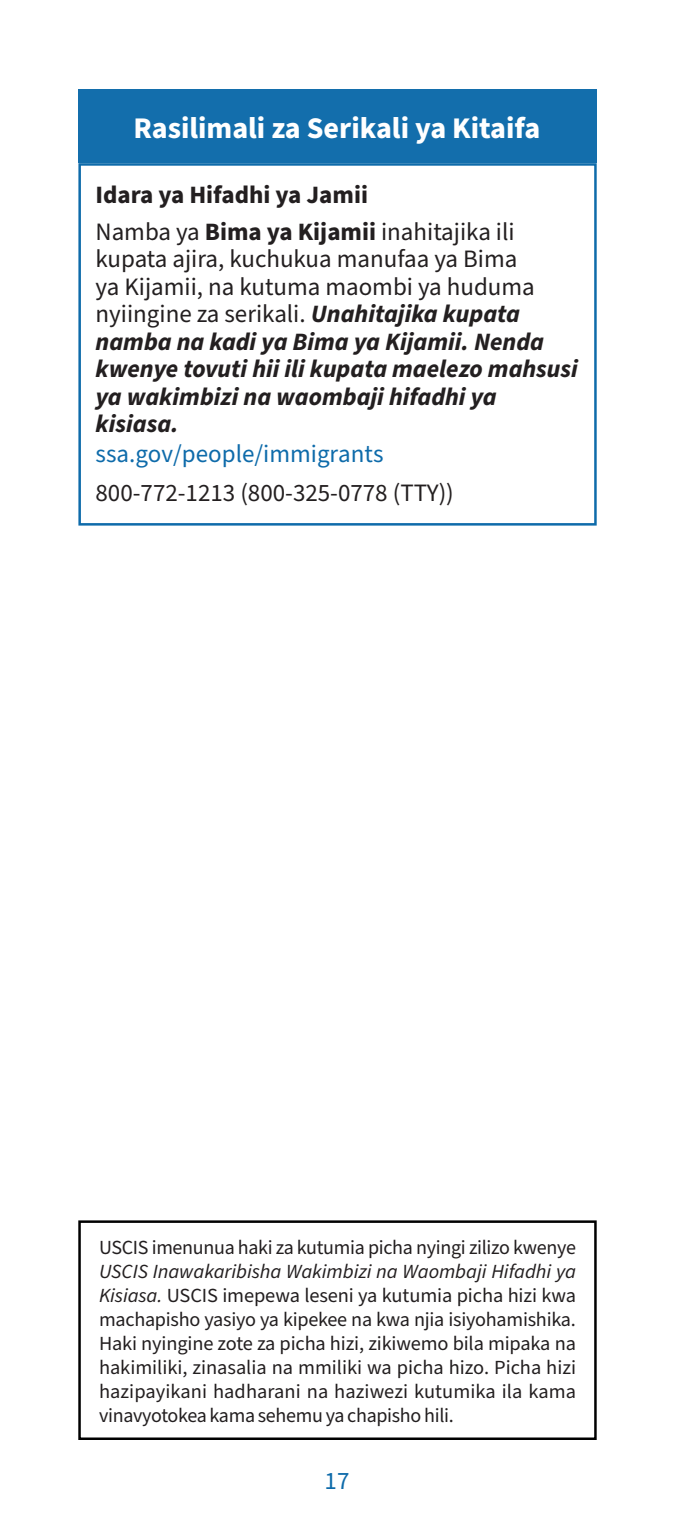
<style>
.page{position:relative;width:675px;height:1530px;background:#fff}
.page>*{position:absolute;margin:0;border:0;box-sizing:border-box;transform-origin:0 0}
.t1{font:700 30px "Source Sans Pro";color:#fff}
.Table_Sub_Head{font:italic 700 25px/27.5px "Source Sans Pro";color:#231f20}
.Table_Sub_Head-2{font:25px "Source Sans Pro";color:#231f20}
.Table_Sub_Head-3{font:25px "Source Sans Pro";color:#0e6baa}
.Table_text{font:700 25px "Source Sans Pro";color:#231f20}
.Table_text-2{font:20px/24px "Source Sans Pro";letter-spacing:-.015em;color:#231f20;text-align:justify}
.s1{font-weight:400;font-style:normal}
.s2{font-style:normal}
.s3{font-style:italic}
</style>
<div class="page">
<div style="left:78px;top:163px;width:519px;height:363px;border:2px solid #0e6baa"></div>
<div style="left:78px;top:1220px;width:519px;height:220px;border:2px solid #000"></div>
<div style="left:78px;top:89px;width:519px;height:74px;background:#0e6baa"></div>
<p class="t1" style="left:134px;top:108px;width:408px">Rasilimali za Serikali ya Kitaifa</p>
<p class="Table_text" style="left:96px;top:178px;width:274px">Idara ya Hifadhi ya Jamii</p>
<p class="Table_Sub_Head" style="left:96px;top:218px;width:484px"><span class="s1">Namba ya</span> <span class="s2">Bima ya Kijamii</span> <span class="s1">inahitajika ili kupata ajira, kuchukua manufaa ya Bima<br>ya Kijamii, na kutuma maombi ya huduma nyiingine za serikali.</span> Unahitajika kupata namba na kadi ya Bima ya Kijamii. Nenda kwenye tovuti hii ili kupata maelezo mahsusi ya wakimbizi na waombaji hifadhi ya kisiasa.</p>
<p class="Table_Sub_Head-3" style="left:96px;top:437px;width:289px">ssa.gov/people/immigrants</p>
<p class="Table_Sub_Head-2" style="left:96px;top:476px;width:360px">800-772-1213 (800-325-0778 (TTY))</p>
<p class="Table_text-2" style="left:99px;top:1236px;width:479px">USCIS imenunua haki za kutumia picha nyingi zilizo kwenye <span class="s3">USCIS Inawakaribisha Wakimbizi na Waombaji Hifadhi ya Kisiasa.</span> USCIS imepewa leseni ya kutumia picha hizi kwa machapisho yasiyo ya kipekee na kwa njia isiyohamishika.<br>Haki nyingine zote za picha hizi, zikiwemo bila mipaka na hakimiliki, zinasalia na mmiliki wa picha hizo. Picha hizi hazipayikani hadharani na haziwezi kutumika ila kama vinavyotokea kama sehemu ya chapisho hili.</p>
<p class="Table_Sub_Head-3" style="left:325px;top:1464px;width:26px">17</p>
</div>
